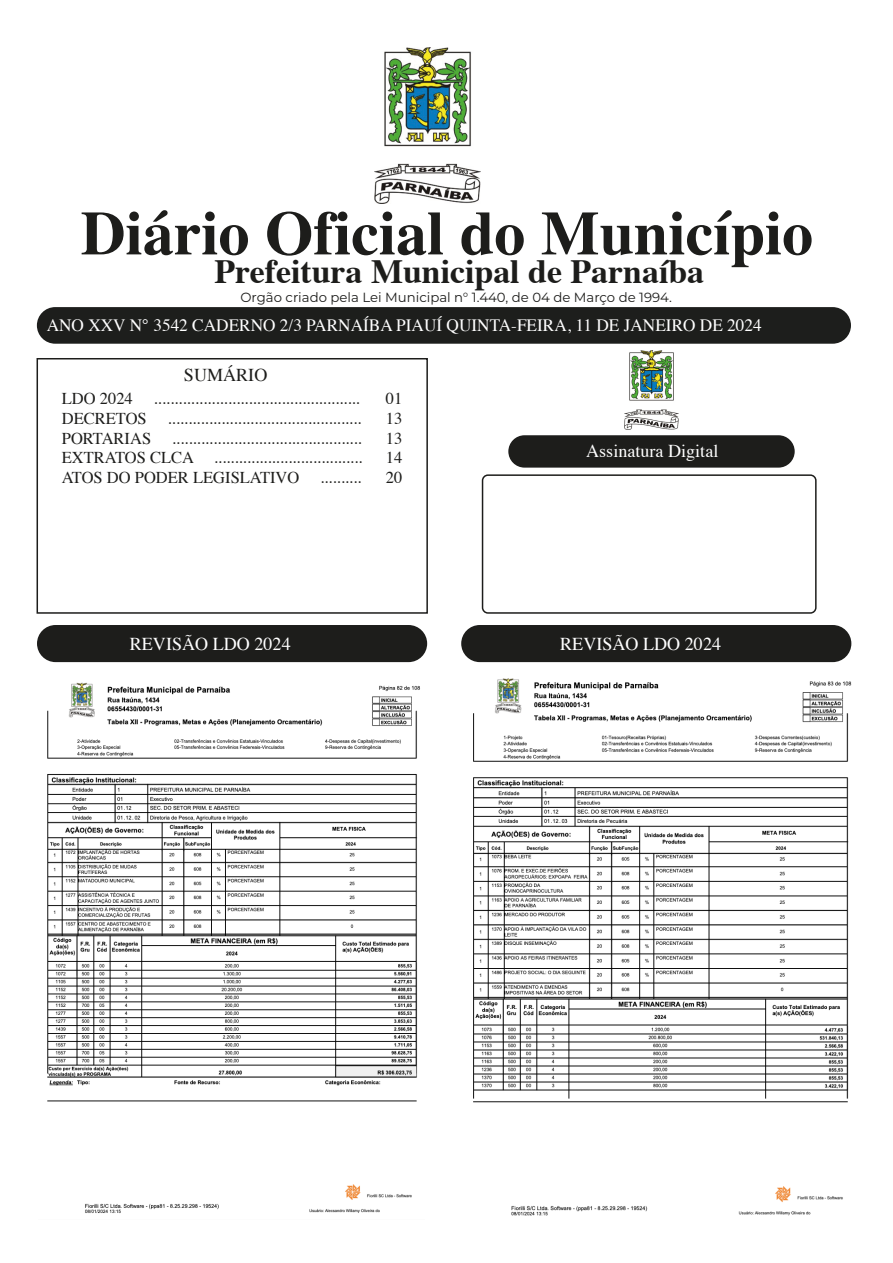
<style>
.page{position:relative;width:893px;height:1263px;background:#fff}
.page>*{position:absolute;margin:0;border:0;box-sizing:border-box;transform-origin:0 0}
.t1{font:700 62.1px "Times";color:#1d1d1b}
.t2{font:700 33.9px "Times";color:#1d1d1b}
.t3{font:18.15px "Times";color:#fff}
.t4{font:18.15px "Times";color:#1d1d1b}
.t5{font:17.25px "Times";color:#fff}
.t6{font:16.5px "Times";color:#1d1d1b}
.t7{font:13.2px "Montserrat";color:#1d1d1b}
</style>
<div class="page">
<div style="left:37px;top:358px;width:391px;height:256px;border:2px solid #1d1d1b"></div>
<div style="left:508px;top:435px;width:287px;height:33px;background:#1d1d1b;border-radius:16px"></div>
<div style="left:482px;top:474px;width:335px;height:140px;border:2px solid #1d1d1b;border-radius:5px"></div>
<div style="left:461px;top:625px;width:390px;height:37px;background:#1d1d1b;border-radius:19px"></div>
<div style="left:37px;top:625px;width:390px;height:37px;background:#1d1d1b;border-radius:19px"></div>
<div style="left:37px;top:307px;width:814px;height:37px;background:#1d1e1c;border-radius:18px"></div>
<img style="left:374px;top:47px;width:106px;height:156px">
<img style="left:625px;top:351px;width:53px;height:78px">
<img style="left:47px;top:682px;width:373px;height:531px">
<img style="left:473px;top:678px;width:378px;height:538px">
<h1 class="t1" style="left:81px;top:174px;width:734px">Diário Oficial do Município</h1>
<h2 class="t2" style="left:215px;top:239px;width:491px">Prefeitura Municipal de Parnaíba</h2>
<p class="t7" style="left:241px;top:288px;width:433px">Orgão criado pela Lei Municipal n° 1.440, de 04 de Março de 1994.</p>
<p class="t5" style="left:47px;top:309px;width:716px">ANO XXV N° 3542 CADERNO 2/3 PARNAÍBA PIAUÍ QUINTA-FEIRA, 11 DE JANEIRO DE 2024</p>
<p class="t4" style="left:184px;top:358px;width:85px">SUMÁRIO</p>
<p class="t6" style="left:62px;top:383px;width:73px">LDO 2024</p>
<p class="t6" style="left:154px;top:383px;width:208px">..................................................</p>
<p class="t6" style="left:386px;top:383px;width:18px">01</p>
<p class="t6" style="left:62px;top:403px;width:86px">DECRETOS</p>
<p class="t6" style="left:167px;top:403px;width:195px">...............................................</p>
<p class="t6" style="left:386px;top:403px;width:18px">13</p>
<p class="t6" style="left:62px;top:423px;width:301px">PORTARIAS ..............................................</p>
<p class="t6" style="left:386px;top:423px;width:18px">13</p>
<p class="t6" style="left:62px;top:442px;width:302px">EXTRATOS CLCA ....................................</p>
<p class="t6" style="left:386px;top:442px;width:18px">14</p>
<p class="t6" style="left:62px;top:462px;width:239px">ATOS DO PODER LEGISLATIVO</p>
<p class="t6" style="left:320px;top:462px;width:43px">..........</p>
<p class="t6" style="left:386px;top:462px;width:18px">20</p>
<p class="t3" style="left:586px;top:433px;width:134px">Assinatura Digital</p>
<p class="t3" style="left:130px;top:627px;width:162px">REVISÃO LDO 2024</p>
<p class="t3" style="left:560px;top:627px;width:162px">REVISÃO LDO 2024</p>
</div>
